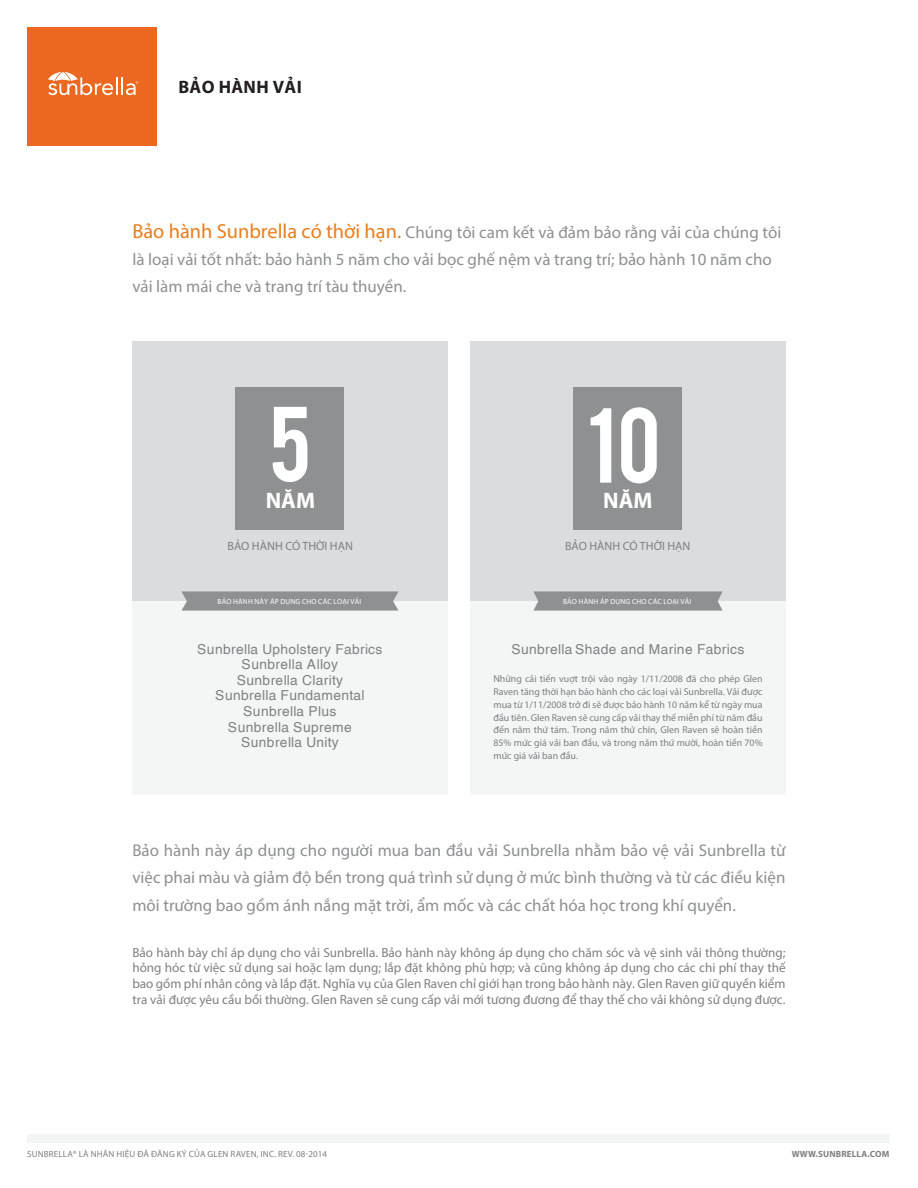
<style>
.page{position:relative;width:918px;height:1188px;background:#fff}
.page>*{position:absolute;margin:0;border:0;box-sizing:border-box;transform-origin:0 0}
.t1{font:700 22.5px "Myriad Pro";color:#fff}
.t2{font:700 18px "Myriad Pro";letter-spacing:.02em;color:#231f20}
.t3{font:16.95px/27.2px "Myriad Pro";color:#8e9091;text-align:justify}
.t4{font:13.8px/15.6px "VNI Helve";color:#7e8083;text-align:center}
.t5{font:13.2px/15.8px "Myriad Pro";color:#7e8083;text-align:justify}
.t6{font:12px "Myriad Pro";color:#7e8083}
.t7{font:9.9px/12.8px "Myriad Pro";color:#7e8083;text-align:justify}
.t8{font:9px "Myriad Pro";letter-spacing:.02em;color:#7e8083}
.t9{font:700 9px "Myriad Pro";letter-spacing:.02em;color:#7e8083}
.t10{font:7.5px "Myriad Pro";letter-spacing:.02em;color:#fff}
.s1{font-size:20.4px;color:#ea7e1d}
</style>
<div class="page">
<div style="left:27px;top:27px;width:130px;height:119px;background:#ec6820"></div>
<svg style="left:48px;top:72px;width:90px;height:23px"></svg>
<div style="left:27px;top:1134px;width:863px;height:9px;background:#f3f4f4"></div>
<div style="left:132px;top:601px;width:316px;height:194px;background:#f4f5f5"></div>
<div style="left:132px;top:341px;width:316px;height:260px;background:#dbdcde"></div>
<div style="left:236px;top:387px;width:108px;height:142px;background:#8e9091"></div>
<svg style="left:273px;top:407px;width:34px;height:75px"></svg>
<svg style="left:181px;top:591px;width:218px;height:20px;background:#949697"></svg>
<div style="left:470px;top:601px;width:316px;height:194px;background:#f4f5f5"></div>
<div style="left:470px;top:341px;width:316px;height:260px;background:#dbdcde"></div>
<div style="left:574px;top:387px;width:108px;height:142px;background:#8e9091"></div>
<svg style="left:591px;top:407px;width:66px;height:76px"></svg>
<svg style="left:533px;top:591px;width:190px;height:20px;background:#949697"></svg>
<p class="t2" style="left:178px;top:75px;width:125px">BẢO HÀNH VẢI</p>
<p class="t3" style="left:132px;top:218px;width:651px;text-align:left"><span class="s1">Bảo hành Sunbrella có thời hạn.</span> Chúng tôi cam kết và đảm bảo rằng vải của chúng tôi là loại vải tốt nhất: bảo hành 5 năm cho vải bọc ghế nệm và trang trí; bảo hành 10 năm cho vải làm mái che và trang trí tàu thuyền.</p>
<h1 class="t1" style="left:266px;top:486px;width:51px">NĂM</h1>
<h1 class="t1" style="left:603px;top:486px;width:51px">NĂM</h1>
<p class="t6" style="left:228px;top:538px;width:8px">BẢO</p>
<p class="t6" style="left:252px;top:538px;width:9px">HÀNH</p>
<p class="t6" style="left:285px;top:538px;width:53px">CÓ THỜI HẠN</p>
<p class="t6" style="left:565px;top:538px;width:8px">BẢO</p>
<p class="t6" style="left:589px;top:538px;width:9px">HÀNH</p>
<p class="t6" style="left:623px;top:538px;width:53px">CÓ THỜI HẠN</p>
<p class="t10" style="left:218px;top:597px;width:145px">Bảo hành này ÁP DỤNG cho các loại vải</p>
<p class="t4" style="left:197px;top:640px;width:187px">Sunbrella Upholstery Fabrics<br>Sunbrella Alloy<br>Sunbrella Clarity<br>Sunbrella Fundamental<br>Sunbrella Plus<br>Sunbrella Supreme<br>Sunbrella Unity</p>
<p class="t10" style="left:563px;top:597px;width:130px">Bảo hành ÁP DỤNG cho các loại vải</p>
<p class="t4" style="left:511px;top:640px;width:235px">Sunbrella Shade and Marine Fabrics</p>
<p class="t7" style="left:493px;top:672px;width:271px">Những cải tiến vuợt trội vào ngày 1/11/2008 đã cho phép Glen Raven tăng thời hạn bảo hành cho các loại vải Sunbrella. Vải được mua từ 1/11/2008 trở đi sẽ được bảo hành 10 năm kể từ ngày mua đầu tiên. Glen Raven sẽ cung cấp vải thay thế miễn phí từ năm đầu đến năm thứ tám. Trong năm thứ chín, Glen Raven sẽ hoàn tiền 85% mức giá vải ban đầu, và trong năm thứ mười, hoàn tiền 70% mức giá vải ban đầu.</p>
<p class="t3" style="left:132px;top:837px;width:655px">Bảo hành này áp dụng cho người mua ban đầu vải Sunbrella nhằm bảo vệ vải Sunbrella từ việc phai màu và giảm độ bền trong quá trình sử dụng ở mức bình thường và từ các điều kiện môi trường bao gồm ánh nắng mặt trời, ẩm mốc và các chất hóa học trong khí quyển.</p>
<p class="t5" style="left:132px;top:944px;width:655px">Bảo hành bày chỉ áp dụng cho vải Sunbrella. Bảo hành này không áp dụng cho chăm sóc và vệ sinh vải thông thường; hỏng hóc từ việc sử dụng sai hoặc lạm dụng; lắp đặt không phù hợp; và cũng không áp dụng cho các chi phí thay thế bao gồm phí nhân công và lắp đặt. Nghĩa vụ của Glen Raven chỉ giới hạn trong bảo hành này. Glen Raven giữ quyền kiểm tra vải được yêu cầu bồi thường. Glen Raven sẽ cung cấp vải mới tương đương để thay thế cho vải không sử dụng được.</p>
<p class="t8" style="left:27px;top:1149px;width:301px">Sunbrella® là nhãn hiệu đã đăng ký của Glen Raven, Inc. REV. 08-2014</p>
<p class="t9" style="left:792px;top:1148px;width:99px">WWW.SUNBRELLA.COM</p>
</div>
